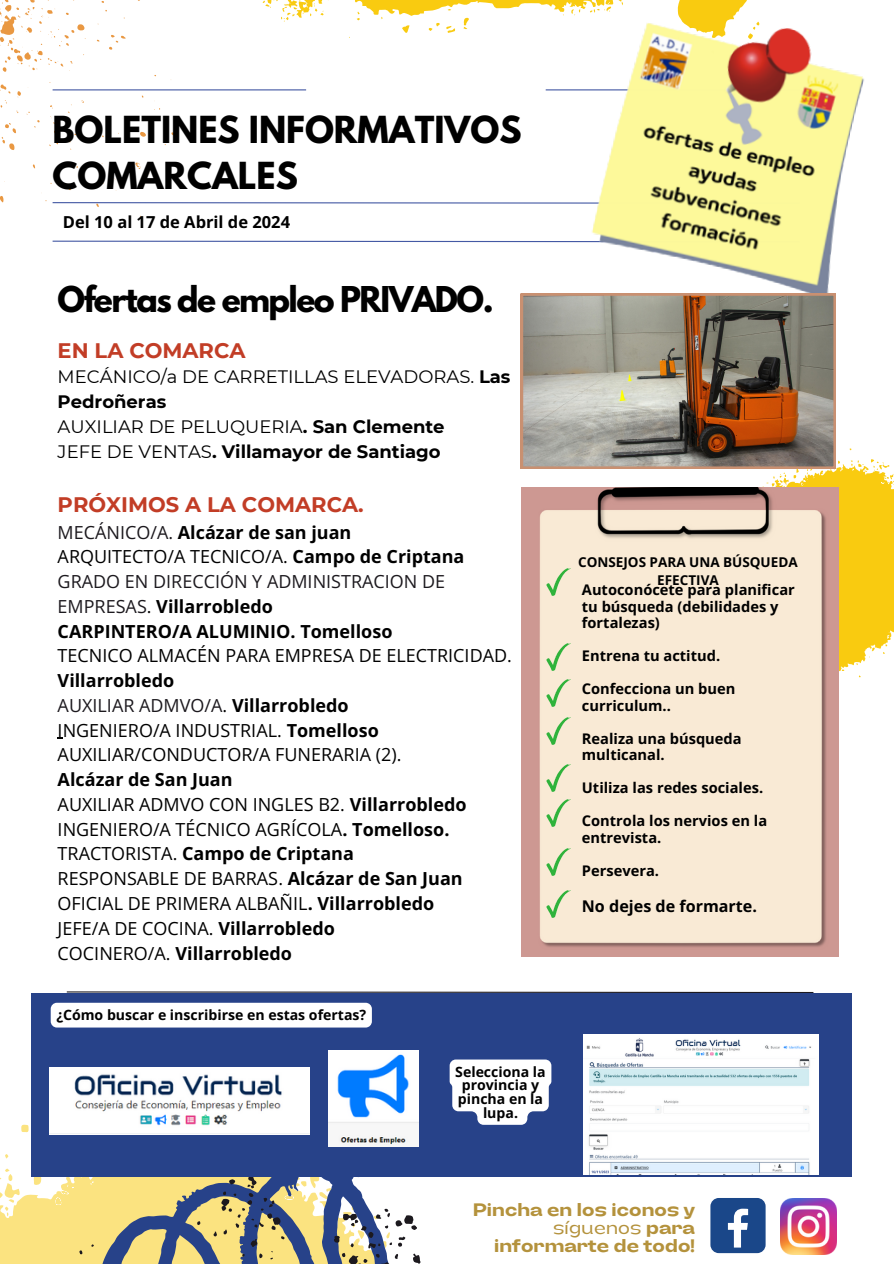
<style>
.page{position:relative;width:894px;height:1264px;background:#fff}
.page>*{position:absolute;margin:0;border:0;box-sizing:border-box;transform-origin:0 0}
.t1{font:700 33px/46.2px "League Spartan";color:#000}
.t2{font:700 31.5px "League Spartan";letter-spacing:-.05em;color:#000}
.t3{font:700 21px "Montserrat";color:#c23d26}
.t4{font:18px/24.8px "Open Sans";color:#000}
.t5{font:700 18px/24.8px "Open Sans";color:#000}
.t6{font:18px/24.8px "Montserrat";color:#000}
.t7{font:700 expanded 18px/18px "Lazord";letter-spacing:-.03em;color:#b4923c;text-align:right}
.t8{font:700 16.5px "Open Sans";color:#000}
.t9{font:700 16.05px "Open Sans";color:#000}
.t10{font:700 14.7px/16.5px "Open Sans";color:#000}
.t11{font:700 14.1px/13.5px "Open Sans";color:#000;text-align:center}
.t12{font:700 13.5px/18px "Open Sans";color:#000;text-align:center}
.s1{font-weight:700}
.s2{font-weight:400;color:#1c191e}
.s3{font-weight:400}
.s4{color:#1c191e}
</style>
<div class="page">
<svg style="left:710px;top:448px;width:183px;height:235px"></svg>
<svg style="left:66px;top:991px;width:748px;height:2px"></svg>
<svg style="left:0;top:1099px;width:73px;height:164px;fill:#fbe380"></svg>
<svg style="left:73px;top:1176px;width:379px;height:87px"></svg>
<img style="left:780px;top:1198px;width:56px;height:56px">
<div style="left:710px;top:1197px;width:55px;height:56px;background:#1a4789;border-radius:8px"></div>
<svg style="left:727px;top:1208px;width:20px;height:39px"></svg>
<img style="left:521px;top:488px;width:316px;height:468px">
<img style="left:546px;top:568px;width:24px;height:27px">
<img style="left:546px;top:643px;width:24px;height:27px">
<img style="left:546px;top:679px;width:24px;height:27px">
<img style="left:546px;top:718px;width:24px;height:27px">
<img style="left:546px;top:764px;width:24px;height:27px">
<img style="left:546px;top:799px;width:24px;height:27px">
<img style="left:546px;top:848px;width:24px;height:27px">
<img style="left:546px;top:890px;width:24px;height:27px">
<div style="left:32px;top:993px;width:819px;height:183px;background:#274289"></div>
<img style="left:328px;top:1050px;width:90px;height:9px">
<img style="left:583px;top:1034px;width:235px;height:140px">
<div style="left:51px;top:1002px;width:321px;height:25px;background:#fff;border-radius:6px"></div>
<svg style="left:51px;top:1059px;width:749px;height:115px"></svg>
<svg style="left:262px;top:0;width:316px;height:38px"></svg>
<svg style="left:109px;top:35px;width:17px;height:15px"></svg>
<svg style="left:0;top:0;width:86px;height:72px"></svg>
<svg style="left:0;top:84px;width:10px;height:9px"></svg>
<svg style="left:17px;top:91px;width:4px;height:7px"></svg>
<svg style="left:27px;top:112px;width:13px;height:16px"></svg>
<svg style="left:140px;top:131px;width:6px;height:6px"></svg>
<svg style="left:171px;top:132px;width:5px;height:4px"></svg>
<svg style="left:2px;top:123px;width:14px;height:27px"></svg>
<svg style="left:135px;top:162px;width:6px;height:7px"></svg>
<svg style="left:0;top:196px;width:3px;height:6px"></svg>
<hr style="left:53px;top:89px;width:253px;height:1px;background:#4459a4">
<hr style="left:545px;top:89px;width:254px;height:1px;background:#4459a4">
<svg style="left:45px;top:200px;width:533px;height:7px"></svg>
<svg style="left:52px;top:240px;width:526px;height:3px"></svg>
<img style="left:578px;top:0;width:286px;height:310px">
<svg style="left:521px;top:293px;width:314px;height:175px;background:#938474"></svg>
<p class="t1" style="left:53px;top:111px;width:470px">BOLETINES INFORMATIVOS<br>COMARCALES</p>
<p class="t8" style="left:63px;top:210px;width:229px">Del 10 al 17 de Abril de 2024</p>
<p class="t2" style="left:58px;top:284px;width:437px">Ofertas de empleo PRIVADO.</p>
<p class="t3" style="left:58px;top:338px;width:189px">EN LA COMARCA</p>
<p class="t6" style="left:58px;top:364px;width:454px">MECÁNICO/a DE CARRETILLAS ELEVADORAS. <span class="s1">Las Pedroñeras<br></span>AUXILIAR DE PELUQUERIA<span class="s1">. San Clemente<br></span>JEFE DE VENTAS<span class="s1">. Villamayor de Santiago</span></p>
<p class="t3" style="left:58px;top:491px;width:307px">PRÓXIMOS A LA COMARCA.</p>
<p class="t5" style="left:58px;top:519px;width:408px"><span class="s2">MECÁNICO/A.</span> Alcázar de san juan <span class="s3">ARQUITECTO/A TECNICO/A.</span> Campo de Criptana <span class="s2">GRADO EN DIRECCIÓN Y ADMINISTRACION DE EMPRESAS</span><span class="s3">.</span> Villarrobledo<br>CARPINTERO/A ALUMINIO. Tomelloso</p>
<p class="t4" style="left:58px;top:643px;width:455px">TECNICO ALMACÉN PARA EMPRESA DE ELECTRICIDAD.</p>
<p class="t4" style="left:58px;top:667px;width:345px"><span class="s1">Villarrobledo<br></span><span class="s4">AUXILIAR ADMVO/A</span>. <span class="s1">Villarrobledo<br></span>INGENIERO/A INDUSTRIAL. <span class="s1">Tomelloso<br></span>AUXILIAR/CONDUCTOR/A FUNERARIA (2).</p>
<p class="t4" style="left:58px;top:766px;width:410px"><span class="s1">Alcázar de San Juan<br></span>AUXILIAR ADMVO CON INGLES B2. <span class="s1">Villarrobledo </span>INGENIERO/A TÉCNICO AGRÍCOLA<span class="s1">. Tomelloso.<br></span>TRACTORISTA. <span class="s1">Campo de Criptana </span>RESPONSABLE DE BARRAS. <span class="s1">Alcázar de San Juan </span>OFICIAL DE PRIMERA ALBAÑIL<span class="s1">. Villarrobledo </span>JEFE/A DE COCINA. <span class="s1">Villarrobledo<br></span>COCINERO/A. <span class="s1">Villarrobledo</span></p>
<h5 class="t11" style="left:56px;top:1008px;width:311px">¿Cómo buscar e inscribirse en estas ofertas?</h5>
<h5 class="t11" style="left:455px;top:1064px;width:92px">Selecciona la provincia y pincha en la lupa.</h5>
<p class="t12" style="left:578px;top:553px;width:221px">CONSEJOS PARA UNA BÚSQUEDA<br>EFECTIVA</p>
<p class="t10" style="left:581px;top:581px;width:214px">Autoconócete para planificar tu búsqueda (debilidades y fortalezas)</p>
<p class="t10" style="left:581px;top:647px;width:140px">Entrena tu actitud.</p>
<p class="t10" style="left:581px;top:680px;width:155px">Confecciona un buen curriculum..</p>
<p class="t10" style="left:581px;top:730px;width:161px">Realiza una búsqueda multicanal.</p>
<p class="t10" style="left:581px;top:779px;width:183px">Utiliza las redes sociales.</p>
<p class="t10" style="left:581px;top:812px;width:187px">Controla los nervios en la entrevista.</p>
<p class="t10" style="left:581px;top:862px;width:79px">Persevera.</p>
<p class="t9" style="left:581px;top:895px;width:177px">No dejes de formarte.</p>
<p class="t7" style="left:472px;top:1200px;width:224px">Pincha en los iconos y <span class="s3">síguenos</span> para informarte de todo!</p>
</div>
